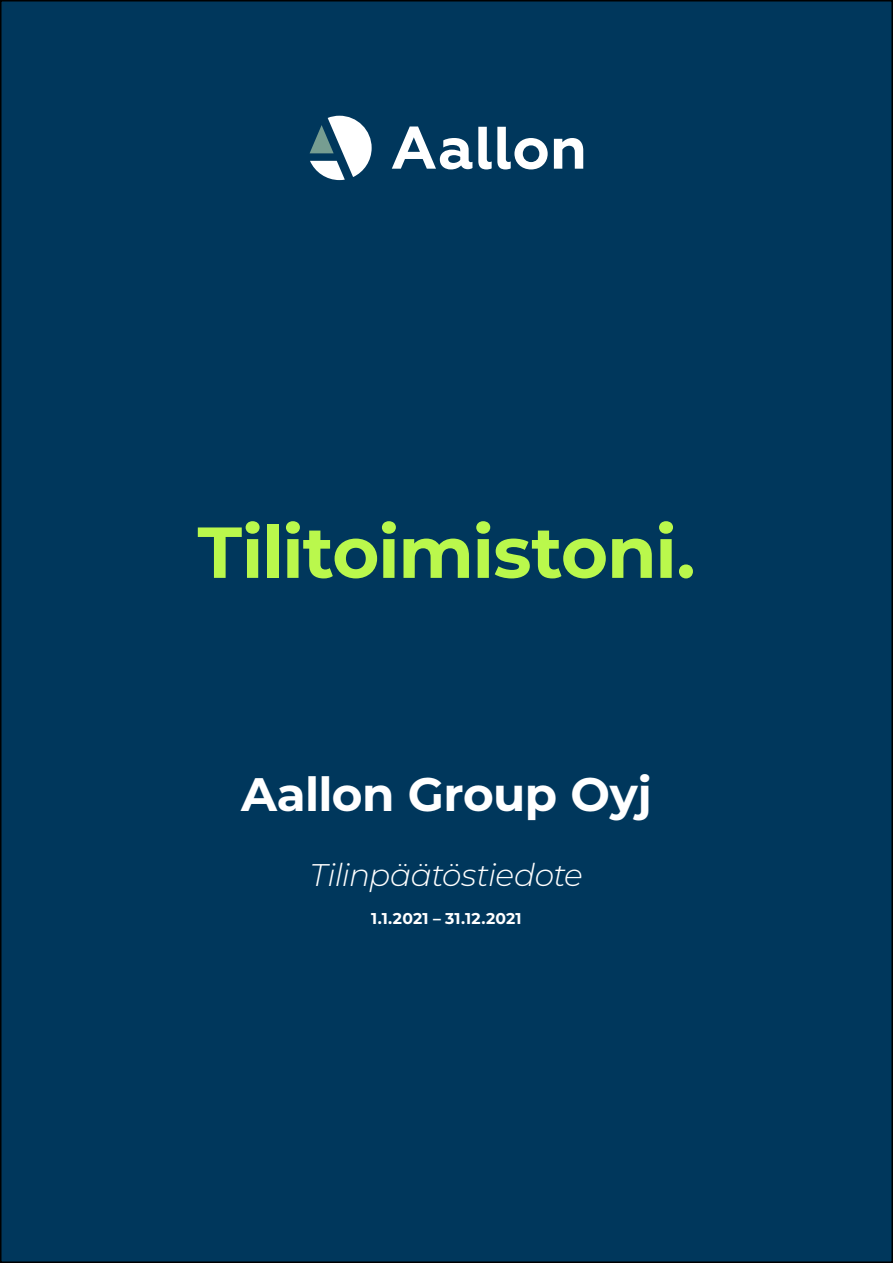
<style>
.page{position:relative;width:893px;height:1263px;background:#fff}
.page>*{position:absolute;margin:0;border:0;box-sizing:border-box;transform-origin:0 0}
.t1{font:700 72px "Montserrat";letter-spacing:-.02em;color:#baf84c}
.t2{font:700 46.95px "Montserrat";letter-spacing:-.01em;color:#fff}
.t3{font:italic 300 31.35px "Montserrat";letter-spacing:-.02em;color:#fff}
.t4{font:700 15.6px "Montserrat";letter-spacing:.01em;color:#fff}
</style>
<div class="page">
<div style="left:1px;top:1px;width:891px;height:1261px;background:#00375c"></div>
<svg style="left:392px;top:126px;width:80px;height:43px"></svg>
<svg style="left:478px;top:127px;width:70px;height:42px"></svg>
<svg style="left:554px;top:138px;width:29px;height:31px"></svg>
<svg style="left:310px;top:116px;width:62px;height:64px"></svg>
<p class="t1" style="left:198px;top:500px;width:499px">Tilitoimistoni.</p>
<p class="t2" style="left:241px;top:760px;width:412px">Aallon Group Oyj</p>
<p class="t3" style="left:310px;top:853px;width:275px">Tilinpäätöstiedote</p>
<p class="t4" style="left:371px;top:907px;width:152px">1.1.2021 – 31.12.2021</p>
</div>
